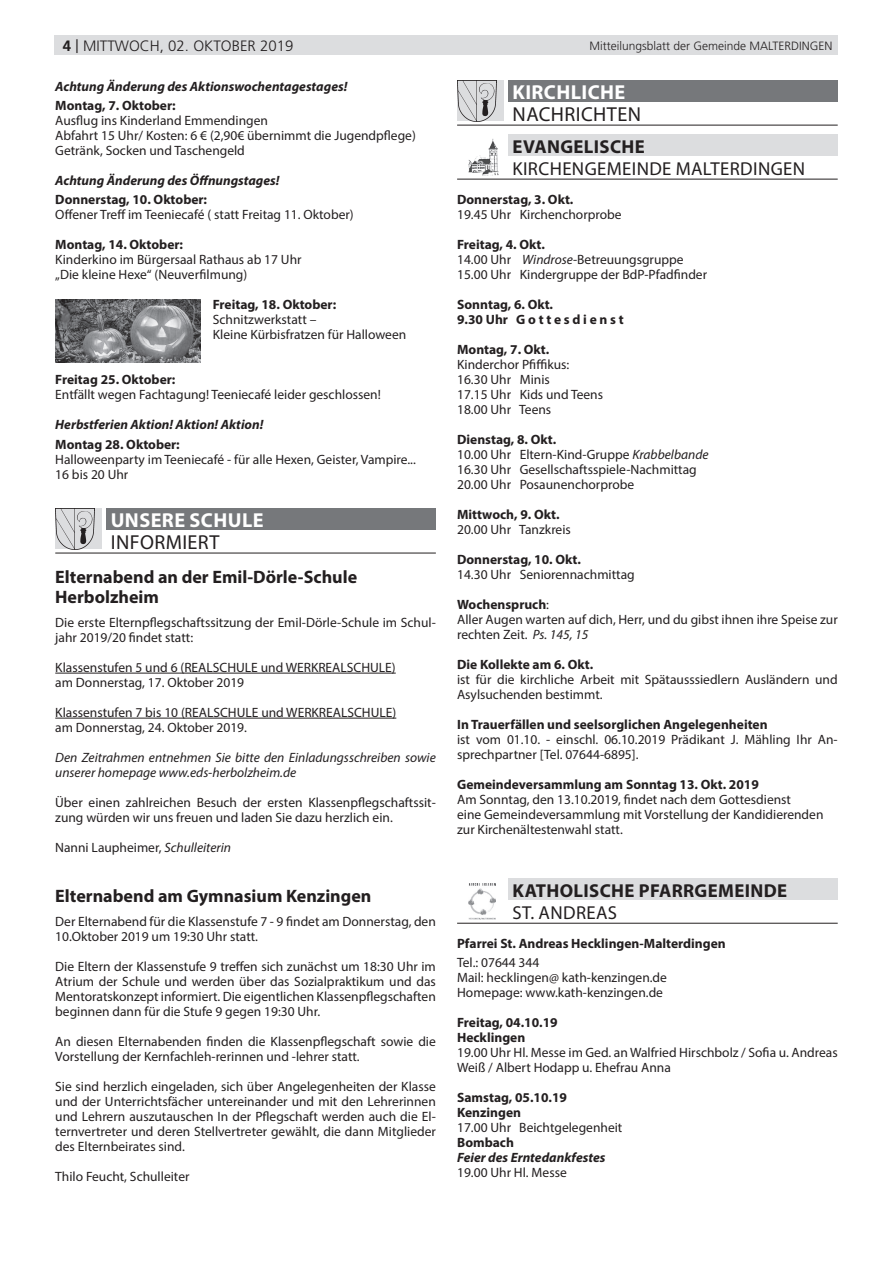
<style>
.page{position:relative;width:893px;height:1263px;background:#fff}
.page>*{position:absolute;margin:0;border:0;box-sizing:border-box;transform-origin:0 0}
.t1{font:700 20.25px "Myriad Pro";letter-spacing:.02em;color:#fff}
.t2{font:20.25px "Myriad Pro";letter-spacing:.02em;color:#231f20}
.t3{font:18.75px "Myriad Pro";letter-spacing:.02em;color:#231f20}
.t4{font:700 18.75px "Myriad Pro";letter-spacing:.02em;color:#231f20}
.t5{font:700 18px/20.2px "Myriad Pro";color:#231f20}
.t6{font:300 15px "Frutiger LT Std";color:#231f20}
.t7{font:13.5px/15px "Myriad Pro";color:#231f20}
.t8{font:700 13.5px/15px "Myriad Pro";color:#231f20}
.t9{font:italic 700 13.5px "Myriad Pro";color:#231f20}
.t10{font:italic 13.5px/15px "Myriad Pro";color:#231f20}
.t11{font:300 12px "Frutiger LT Std";color:#231f20}
.s1{font-weight:700}
.s2{font-family:"Arial Nova";font-weight:400}
.s3{font-style:italic}
</style>
<div class="page">
<div style="left:54px;top:36px;width:784px;height:19px;background:#dcdddf"></div>
<hr style="left:55px;top:673px;width:341px;height:1px;background:#231f20">
<hr style="left:55px;top:718px;width:341px;height:1px;background:#231f20">
<img style="left:55px;top:299px;width:145px;height:63px">
<div style="left:56px;top:509px;width:46px;height:40px;background:#dcdddf"></div>
<img style="left:56px;top:509px;width:38px;height:40px">
<div style="left:106px;top:509px;width:330px;height:21px;background:#76787b"></div>
<hr style="left:55px;top:553px;width:381px;height:1px;background:#231f20">
<div style="left:457px;top:81px;width:46px;height:40px;background:#dcdddf"></div>
<img style="left:457px;top:81px;width:39px;height:40px">
<div style="left:508px;top:81px;width:330px;height:21px;background:#76787b"></div>
<hr style="left:457px;top:125px;width:381px;height:1px;background:#231f20">
<div style="left:508px;top:135px;width:330px;height:21px;background:#dcdddf"></div>
<hr style="left:457px;top:179px;width:381px;height:1px;background:#231f20">
<img style="left:469px;top:139px;width:30px;height:36px">
<div style="left:508px;top:879px;width:330px;height:21px;background:#dcdddf"></div>
<hr style="left:457px;top:923px;width:381px;height:1px;background:#231f20">
<img style="left:469px;top:883px;width:27px;height:36px">
<p class="t6" style="left:63px;top:37px;width:232px"><span class="s1">4</span> <span class="s2">|</span> Mittwoch, 02. oktober 2019</p>
<p class="t11" style="left:589px;top:39px;width:244px">Mitteilungsblatt der Gemeinde MALTERDINGEN</p>
<p class="t9" style="left:55px;top:78px;width:294px">Achtung Änderung des Aktionswochentagestages!</p>
<p class="t8" style="left:55px;top:98px;width:122px">Montag, 7. Oktober:</p>
<p class="t7" style="left:55px;top:113px;width:362px">Ausflug ins Kinderland Emmendingen<br>Abfahrt 15 Uhr/ Kosten: 6 € (2,90€ übernimmt die Jugendpflege)<br>Getränk, Socken und Taschengeld</p>
<p class="t9" style="left:55px;top:172px;width:226px">Achtung Änderung des Öffnungstages!</p>
<p class="t8" style="left:55px;top:192px;width:153px">Donnerstag, 10. Oktober:</p>
<p class="t7" style="left:55px;top:207px;width:300px">Offener Treff im Teeniecafé ( statt Freitag 11. Oktober)</p>
<p class="t8" style="left:55px;top:237px;width:129px">Montag, 14. Oktober:</p>
<p class="t7" style="left:55px;top:252px;width:248px">Kinderkino im Bürgersaal Rathaus ab 17 Uhr „Die kleine Hexe“ (Neuverfilmung)</p>
<p class="t8" style="left:213px;top:297px;width:125px">Freitag, 18. Oktober:</p>
<p class="t7" style="left:213px;top:312px;width:195px">Schnitzwerkstatt –<br>Kleine Kürbisfratzen für Halloween</p>
<p class="t8" style="left:55px;top:372px;width:122px">Freitag 25. Oktober:</p>
<p class="t7" style="left:55px;top:387px;width:327px">Entfällt wegen Fachtagung! Teeniecafé leider geschlossen!</p>
<p class="t9" style="left:55px;top:416px;width:210px">Herbstferien Aktion! Aktion! Aktion!</p>
<p class="t8" style="left:55px;top:436px;width:126px">Montag 28. Oktober:</p>
<p class="t7" style="left:55px;top:451px;width:362px">Halloweenparty im Teeniecafé - für alle Hexen, Geister, Vampire...<br>16 bis 20 Uhr</p>
<h1 class="t1" style="left:111px;top:506px;width:154px">UNSERE SCHULE</h1>
<h1 class="t2" style="left:111px;top:530px;width:110px">INFORMIERT</h1>
<h3 class="t5" style="left:55px;top:566px;width:303px">Elternabend an der Emil-Dörle-Schule<br>Herbolzheim</h3>
<p class="t7" style="left:55px;top:614px;width:382px">Die erste Elternpflegschaftssitzung der Emil-Dörle-Schule im Schul&shy;jahr 2019/20 findet statt:</p>
<p class="t7" style="left:55px;top:659px;width:342px">Klassenstufen 5 und 6 (REALSCHULE und WERKREALSCHULE) am Donnerstag, 17. Oktober 2019</p>
<p class="t7" style="left:55px;top:704px;width:343px">Klassenstufen 7 bis 10 (REALSCHULE und WERKREALSCHULE) am Donnerstag, 24. Oktober 2019.</p>
<p class="t10" style="left:55px;top:749px;width:382px">Den Zeitrahmen entnehmen Sie bitte den Einladungsschreiben sowie unserer homepage www.eds-herbolzheim.de</p>
<p class="t7" style="left:55px;top:794px;width:382px">Über einen zahlreichen Besuch der ersten Klassenpflegschaftssit&shy;zung würden wir uns freuen und laden Sie dazu herzlich ein.</p>
<p class="t7" style="left:55px;top:839px;width:177px">Nanni Laupheimer, <span class="s3">Schulleiterin</span></p>
<h3 class="t5" style="left:55px;top:885px;width:318px">Elternabend am Gymnasium Kenzingen</h3>
<p class="t7" style="left:55px;top:913px;width:382px">Der Elternabend für die Klassenstufe 7 - 9 findet am Donnerstag, den<br>10.Oktober 2019 um 19:30 Uhr statt.</p>
<p class="t7" style="left:55px;top:958px;width:382px;text-align:justify">Die Eltern der Klassenstufe 9 treffen sich zunächst um 18:30 Uhr im Atrium der Schule und werden über das Sozialpraktikum und das Mentoratskonzept informiert. Die eigentlichen Klassenpflegschaften beginnen dann für die Stufe 9 gegen 19:30 Uhr.</p>
<p class="t7" style="left:55px;top:1033px;width:382px">An diesen Elternabenden finden die Klassenpflegschaft sowie die<br>Vorstellung der Kernfachleh-rerinnen und -lehrer statt.</p>
<p class="t7" style="left:55px;top:1078px;width:382px;text-align:justify">Sie sind herzlich eingeladen, sich über Angelegenheiten der Klasse und der Unterrichtsfächer untereinander und mit den Lehrerinnen und Lehrern auszutauschen In der Pflegschaft werden auch die El&shy;ternvertreter und deren Stellvertreter gewählt, die dann Mitglieder des Elternbeirates sind.</p>
<p class="t7" style="left:55px;top:1168px;width:136px">Thilo Feucht, Schulleiter</p>
<h1 class="t1" style="left:513px;top:79px;width:114px">KIRCHLICHE</h1>
<h1 class="t2" style="left:513px;top:102px;width:130px">NACHRICHTEN</h1>
<h2 class="t4" style="left:513px;top:134px;width:134px">EVANGELISCHE</h2>
<h2 class="t3" style="left:513px;top:157px;width:294px">KIRCHENGEMEINDE MALTERDINGEN</h2>
<p class="t8" style="left:457px;top:191px;width:118px">Donnerstag, 3. Okt.</p>
<p class="t7" style="left:457px;top:207px;width:166px">19.45 Uhr Kirchenchorprobe</p>
<p class="t7" style="left:457px;top:237px;width:252px"><span class="s1">Freitag, 4. Okt.<br></span>14.00 Uhr <span class="s3">Windrose</span>-Betreuungsgruppe<br>15.00 Uhr Kindergruppe der BdP-Pfadfinder</p>
<p class="t8" style="left:457px;top:296px;width:168px">Sonntag, 6. Okt.<br>9.30 Uhr G o t t e s d i e n s t</p>
<p class="t8" style="left:457px;top:341px;width:94px">Montag, 7. Okt.</p>
<p class="t7" style="left:457px;top:357px;width:147px">Kinderchor Pfiffikus:<br>16.30 Uhr Minis<br>17.15 Uhr Kids und Teens<br>18.00 Uhr Teens</p>
<p class="t7" style="left:457px;top:432px;width:253px"><span class="s1">Dienstag, 8. Okt.<br></span>10.00 Uhr Eltern-Kind-Gruppe <span class="s3">Krabbelbande </span>16.30 Uhr Gesellschaftsspiele-Nachmittag 20.00 Uhr Posaunenchorprobe</p>
<p class="t8" style="left:457px;top:506px;width:104px">Mittwoch, 9. Okt.</p>
<p class="t7" style="left:457px;top:522px;width:115px">20.00 Uhr Tanzkreis</p>
<p class="t8" style="left:457px;top:551px;width:125px">Donnerstag, 10. Okt.</p>
<p class="t7" style="left:457px;top:567px;width:179px">14.30 Uhr Seniorennachmittag</p>
<p class="t7" style="left:457px;top:597px;width:382px"><span class="s1">Wochenspruch</span>:<br>Aller Augen warten auf dich, Herr, und du gibst ihnen ihre Speise zur rechten Zeit. <span class="s3">Ps. 145, 15</span></p>
<p class="t8" style="left:457px;top:656px;width:138px">Die Kollekte am 6. Okt.</p>
<p class="t7" style="left:457px;top:672px;width:382px">ist für die kirchliche Arbeit mit Spätausssiedlern Ausländern und<br>Asylsuchenden bestimmt.</p>
<p class="t8" style="left:457px;top:716px;width:312px">In Trauerfällen und seelsorglichen Angelegenheiten</p>
<p class="t7" style="left:457px;top:731px;width:382px">ist vom 01.10. - einschl. 06.10.2019 Prädikant J. Mähling Ihr An&shy;sprechpartner [Tel. 07644-6895].</p>
<p class="t8" style="left:457px;top:776px;width:303px">Gemeindeversammlung am Sonntag 13. Okt. 2019</p>
<p class="t7" style="left:457px;top:791px;width:368px">Am Sonntag, den 13.10.2019, findet nach dem Gottesdienst<br>eine Gemeindeversammlung mit Vorstellung der Kandidierenden zur Kirchenältestenwahl statt.</p>
<h2 class="t4" style="left:513px;top:878px;width:276px">KATHOLISCHE PFARRGEMEINDE</h2>
<h2 class="t3" style="left:513px;top:901px;width:106px">ST. ANDREAS</h2>
<p class="t8" style="left:457px;top:935px;width:270px">Pfarrei St. Andreas Hecklingen-Malterdingen</p>
<p class="t7" style="left:457px;top:955px;width:211px">Tel.: 07644 344<br>Mail: hecklingen@ kath-kenzingen.de<br>Homepage: www.kath-kenzingen.de</p>
<p class="t8" style="left:457px;top:1015px;width:102px">Freitag, 04.10.19<br>Hecklingen</p>
<p class="t7" style="left:457px;top:1045px;width:382px">19.00 Uhr Hl. Messe im Ged. an Walfried Hirschbolz / Sofia u. Andreas<br>Weiß / Albert Hodapp u. Ehefrau Anna</p>
<p class="t8" style="left:457px;top:1090px;width:111px">Samstag, 05.10.19<br>Kenzingen</p>
<p class="t7" style="left:457px;top:1120px;width:167px">17.00 Uhr Beichtgelegenheit</p>
<p class="t8" style="left:457px;top:1135px;width:58px">Bombach</p>
<p class="t9" style="left:457px;top:1149px;width:150px">Feier des Erntedankfestes</p>
<p class="t7" style="left:457px;top:1165px;width:111px">19.00 Uhr Hl. Messe</p>
</div>
